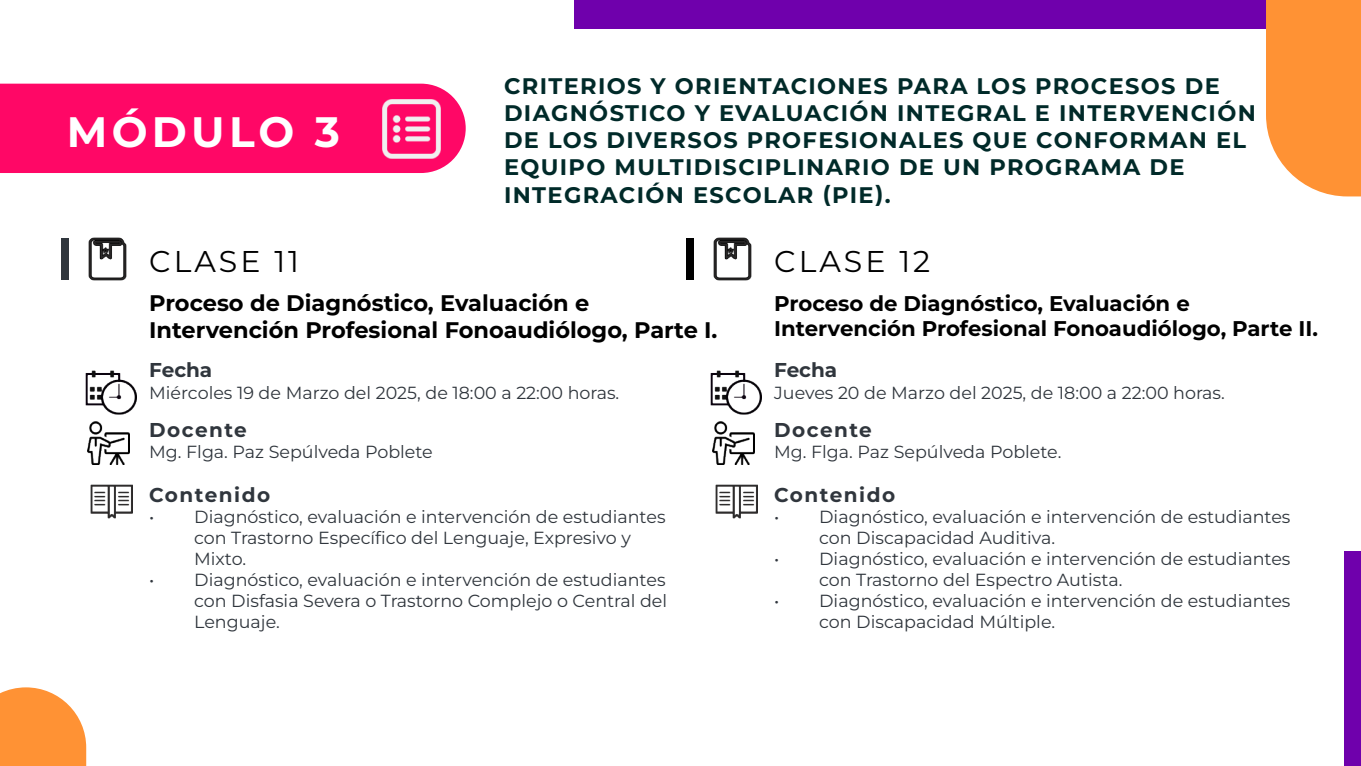
<style>
.page{position:relative;width:1361px;height:766px;background:#fff}
.page>*{position:absolute;margin:0;border:0;box-sizing:border-box;transform-origin:0 0}
.t1{font:700 42.5px "Montserrat";letter-spacing:.1em;color:#fff}
.t2{font:30px "Montserrat";letter-spacing:.1em;color:#000}
.t3{font:700 22.5px/27px "Montserrat";letter-spacing:.06em;color:#002a29}
.t4{font:700 22.5px/27px "Montserrat";color:#000}
.t5{font:700 21.25px/25.5px "Montserrat";color:#000}
.t6{font:700 20px "Montserrat";letter-spacing:.075em;color:#30363d}
.t7{font:17.5px/21px "Montserrat";color:#30363d}
</style>
<div class="page">
<div style="left:575px;top:0;width:786px;height:28px;background:#6f00ac"></div>
<div style="left:0;top:84px;width:466px;height:89px;background:#ff0766"></div>
<svg style="left:1266px;top:0;width:95px;height:196px"></svg>
<svg style="left:0;top:687px;width:86px;height:78px"></svg>
<div style="left:1344px;top:551px;width:17px;height:214px;background:#6f00ac"></div>
<div style="left:62px;top:238px;width:7px;height:41px;background:#30363d"></div>
<img style="left:382px;top:100px;width:58px;height:58px">
<img style="left:88px;top:237px;width:39px;height:44px">
<img style="left:86px;top:370px;width:50px;height:44px">
<img style="left:87px;top:421px;width:43px;height:43px">
<img style="left:91px;top:484px;width:41px;height:34px">
<div style="left:687px;top:238px;width:7px;height:41px;background:#000"></div>
<img style="left:713px;top:237px;width:39px;height:44px">
<img style="left:711px;top:370px;width:50px;height:44px">
<img style="left:712px;top:421px;width:43px;height:43px">
<img style="left:716px;top:484px;width:41px;height:34px">
<h1 class="t1" style="left:67px;top:101px;width:275px">MÓDULO 3</h1>
<p class="t3" style="left:504px;top:72px;width:753px">CRITERIOS Y ORIENTACIONES PARA LOS PROCESOS DE DIAGNÓSTICO Y EVALUACIÓN INTEGRAL E INTERVENCIÓN DE LOS DIVERSOS PROFESIONALES QUE CONFORMAN EL EQUIPO MULTIDISCIPLINARIO DE UN PROGRAMA DE INTEGRACIÓN ESCOLAR (PIE).</p>
<h2 class="t2" style="left:149px;top:241px;width:151px">CLASE 11</h2>
<p class="t4" style="left:149px;top:288px;width:570px">Proceso de Diagnóstico, Evaluación e<br>Intervención Profesional Fonoaudiólogo, Parte I.</p>
<p class="t6" style="left:149px;top:356px;width:65px">Fecha</p>
<p class="t7" style="left:149px;top:381px;width:471px">Miércoles 19 de Marzo del 2025, de 18:00 a 22:00 horas.</p>
<p class="t6" style="left:149px;top:415px;width:99px">Docente</p>
<p class="t7" style="left:149px;top:440px;width:285px">Mg. Flga. Paz Sepúlveda Poblete</p>
<p class="t6" style="left:149px;top:480px;width:122px">Contenido</p>
<p class="t7" style="left:194px;top:505px;width:473px;text-indent:-45px">• Diagnóstico, evaluación e intervención de estudiantes con Trastorno Específico del Lenguaje, Expresivo y<br>Mixto.</p>
<p class="t7" style="left:194px;top:568px;width:474px;text-align:justify;text-indent:-45px">• Diagnóstico, evaluación e intervención de estudiantes con Disfasia Severa o Trastorno Complejo o Central del Lenguaje.</p>
<h2 class="t2" style="left:774px;top:241px;width:157px">CLASE 12</h2>
<p class="t5" style="left:774px;top:289px;width:545px">Proceso de Diagnóstico, Evaluación e<br>Intervención Profesional Fonoaudiólogo, Parte II.</p>
<p class="t6" style="left:774px;top:356px;width:65px">Fecha</p>
<p class="t7" style="left:774px;top:381px;width:452px">Jueves 20 de Marzo del 2025, de 18:00 a 22:00 horas.</p>
<p class="t6" style="left:774px;top:415px;width:99px">Docente</p>
<p class="t7" style="left:774px;top:440px;width:289px">Mg. Flga. Paz Sepúlveda Poblete.</p>
<p class="t6" style="left:774px;top:480px;width:122px">Contenido</p>
<p class="t7" style="left:819px;top:505px;width:473px;text-indent:-45px">• Diagnóstico, evaluación e intervención de estudiantes con Discapacidad Auditiva.</p>
<p class="t7" style="left:819px;top:547px;width:473px;text-indent:-45px">• Diagnóstico, evaluación e intervención de estudiantes con Trastorno del Espectro Autista.</p>
<p class="t7" style="left:819px;top:589px;width:473px;text-indent:-45px">• Diagnóstico, evaluación e intervención de estudiantes con Discapacidad Múltiple.</p>
</div>
